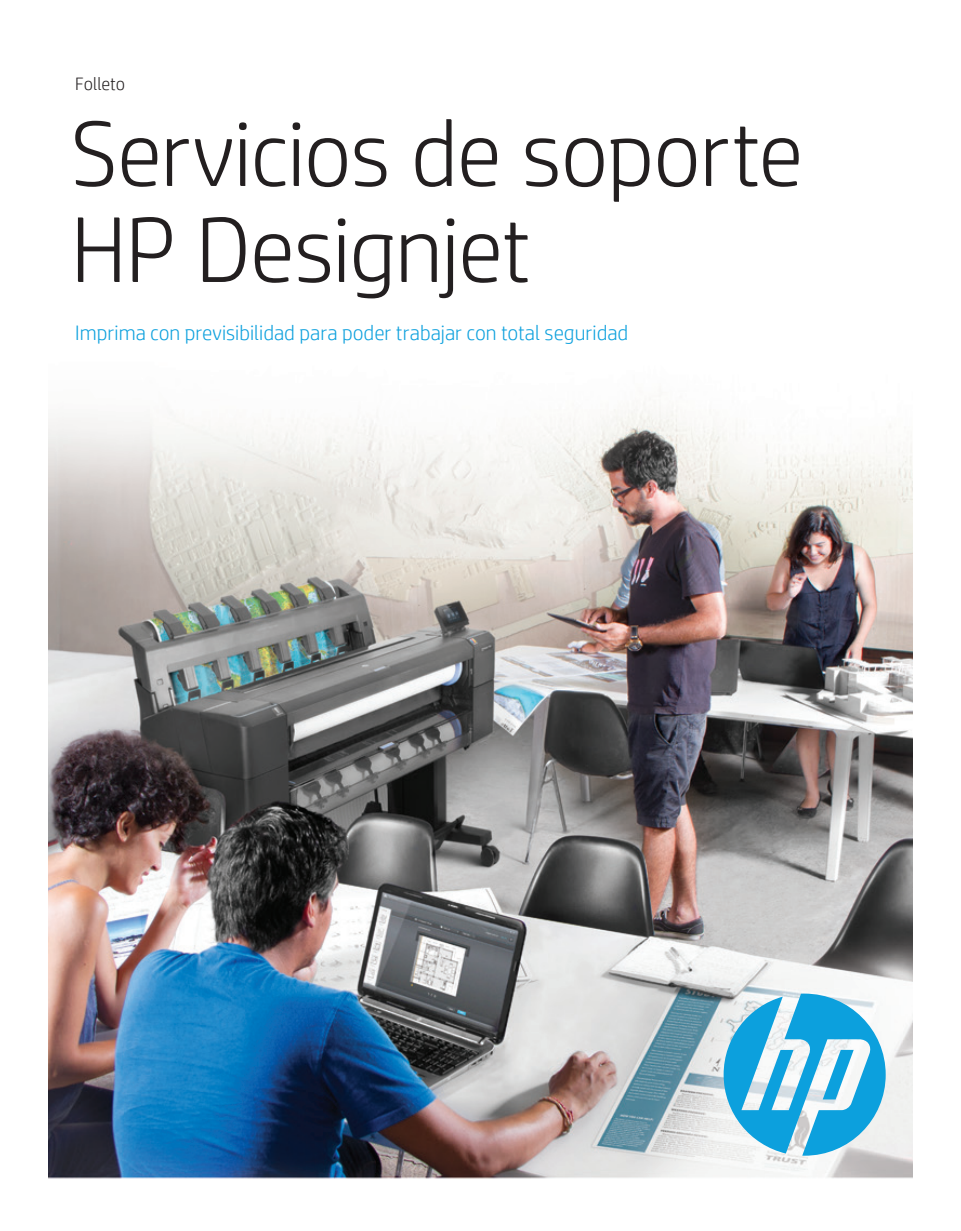
<style>
.page{position:relative;width:961px;height:1231px;background:#fff}
.page>*{position:absolute;margin:0;border:0;box-sizing:border-box;transform-origin:0 0}
.t1{font:300 93px/96px "HP Simplified";letter-spacing:-.015em;color:#231f20}
.t2{font:300 21px "HP Simplified";color:#0ca0dd}
.t3{font:300 18px "HP Simplified";letter-spacing:-.005em;color:#231f20}
</style>
<div class="page">
<img style="left:48px;top:398px;width:864px;height:781px">
<svg style="left:723px;top:993px;width:162px;height:162px"></svg>
<p class="t3" style="left:75px;top:74px;width:51px">Folleto</p>
<h1 class="t1" style="left:71px;top:104px;width:734px">Servicios de soporte<br>HP Designjet</h1>
<p class="t2" style="left:75px;top:321px;width:554px">Imprima con previsibilidad para poder trabajar con total seguridad</p>
</div>
